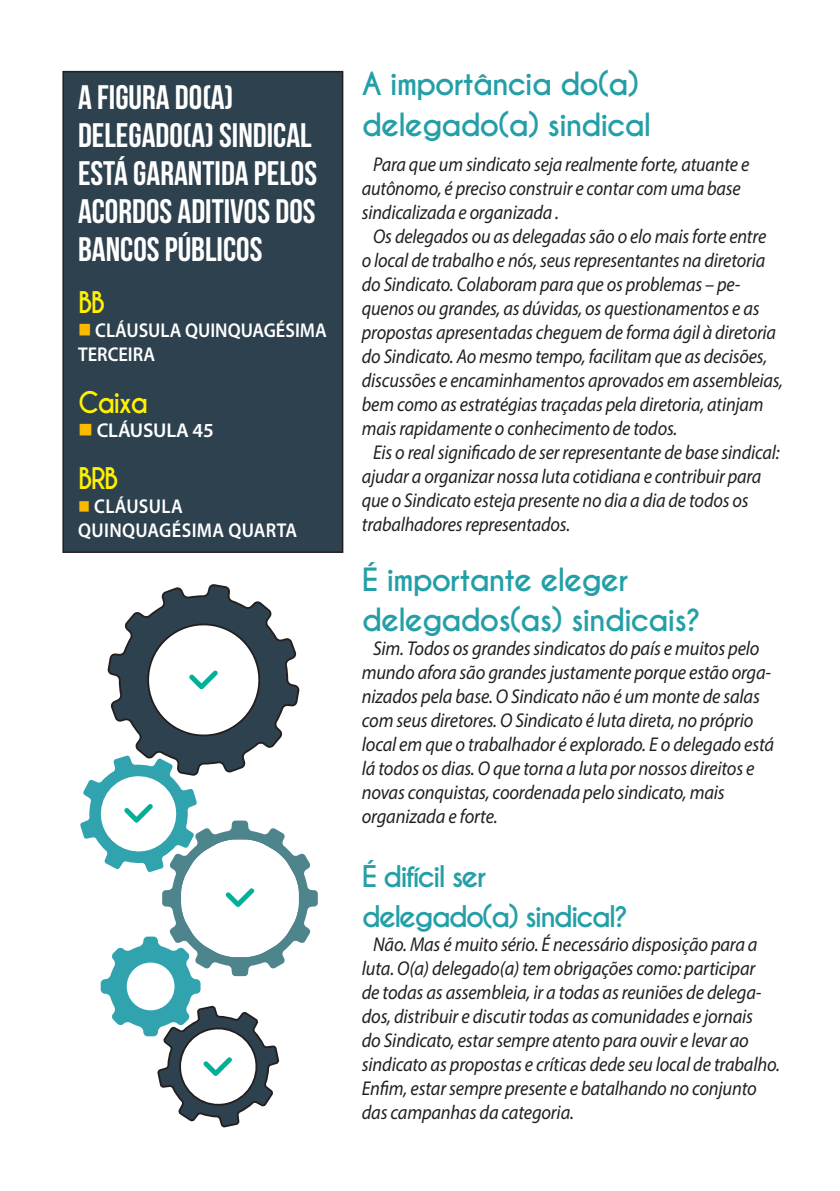
<style>
.page{position:relative;width:840px;height:1191px;background:#fff}
.page>*{position:absolute;margin:0;border:0;box-sizing:border-box;transform-origin:0 0}
.t1{font:34px/38px "Bebas Neue";color:#fff}
.t2{font:700 30px/40px "Caviar Dreams";letter-spacing:-.04em;color:#249fa7}
.t3{font:700 28px/40px "Caviar Dreams";letter-spacing:-.07em;color:#249fa7}
.t4{font:700 28px "Caviar Dreams";letter-spacing:-.06em;color:#fff101;scale:.93 1}
.t5{font:italic 20px/24px "Myriad Pro";letter-spacing:-.01em;color:#231f20;scale:.91 1}
.t6{font:italic 20px/24px "Myriad Pro";letter-spacing:-.01em;color:#231f20;scale:.92 1}
.t7{font:600 20px/24px "Myriad Pro";color:#fff;scale:.92 1}
.t8{font:600 20px/24px "Myriad Pro";letter-spacing:.02em;color:#fff;scale:.92 1}
.t9{font:600 20px "Myriad Pro";color:#fff}
.s1{color:#faba00}
</style>
<div class="page">
<div style="left:63px;top:72px;width:279px;height:480px;background:#2e414e"></div>
<div style="left:62px;top:71px;width:281px;height:482px;border:1px solid #231f20"></div>
<svg style="left:80px;top:584px;width:237px;height:542px"></svg>
<p class="t1" style="left:78px;top:78px;width:240px">A FIGURA DO(A)<br>DELEGADO(A) SINDICAL<br>ESTÁ GARANTIDA PELOS<br>ACORDOS ADITIVOS DOS<br>BANCOS PÚBLICOS</p>
<p class="t4" style="left:78px;top:285px;width:31px">BB</p>
<p class="t7" style="left:78px;top:318px;width:272px"><span class="s1">■</span> CLÁUSULA QUINQUAGÉSIMA<br>TERCEIRA</p>
<p class="t4" style="left:78px;top:385px;width:77px">Caixa</p>
<p class="t9" style="left:78px;top:417px;width:137px"><span class="s1">■</span> CLÁUSULA 45</p>
<p class="t4" style="left:78px;top:461px;width:45px">BRB</p>
<p class="t8" style="left:78px;top:494px;width:239px"><span class="s1">■</span> CLÁUSULA<br>QUINQUAGÉSIMA QUARTA</p>
<p class="t2" style="left:361px;top:65px;width:291px">A importância do(a) delegado(a) sindical</p>
<p class="t5" style="left:361px;top:152px;width:427px;text-indent:11px">Para que um sindicato seja realmente forte, atuante e autônomo, é preciso construir e contar com uma base sindicalizada e organizada .</p>
<p class="t5" style="left:361px;top:224px;width:464px;text-indent:11px">Os delegados ou as delegadas são o elo mais forte entre<br>o local de trabalho e nós, seus representantes na diretoria do Sindicato. Colaboram para que os problemas – pe&shy;quenos ou grandes, as dúvidas, os questionamentos e as propostas apresentadas cheguem de forma ágil à diretoria do Sindicato. Ao mesmo tempo, facilitam que as decisões, discussões e encaminhamentos aprovados em assembleias, bem como as estratégias traçadas pela diretoria, atinjam mais rapidamente o conhecimento de todos.</p>
<p class="t5" style="left:361px;top:440px;width:460px;text-indent:11px">Eis o real significado de ser representante de base sindical: ajudar a organizar nossa luta cotidiana e contribuir para que o Sindicato esteja presente no dia a dia de todos os trabalhadores representados.</p>
<p class="t2" style="left:361px;top:560px;width:340px">É importante eleger delegados(as) sindicais?</p>
<p class="t6" style="left:361px;top:636px;width:449px;text-indent:11px">Sim. Todos os grandes sindicatos do país e muitos pelo mundo afora são grandes justamente porque estão orga&shy;nizados pela base. O Sindicato não é um monte de salas com seus diretores. O Sindicato é luta direta, no próprio local em que o trabalhador é explorado. E o delegado está lá todos os dias. O que torna a luta por nossos direitos e novas conquistas, coordenada pelo sindicato, mais organizada e forte.</p>
<p class="t3" style="left:361px;top:857px;width:268px">É difícil ser delegado(a) sindical?</p>
<p class="t6" style="left:361px;top:932px;width:456px;text-indent:11px">Não. Mas é muito sério. É necessário disposição para a luta. O(a) delegado(a) tem obrigações como: participar<br>de todas as assembleia, ir a todas as reuniões de delega&shy;dos, distribuir e discutir todas as comunidades e jornais<br>do Sindicato, estar sempre atento para ouvir e levar ao sindicato as propostas e críticas dede seu local de trabalho.<br>Enfim, estar sempre presente e batalhando no conjunto das campanhas da categoria.</p>
</div>
